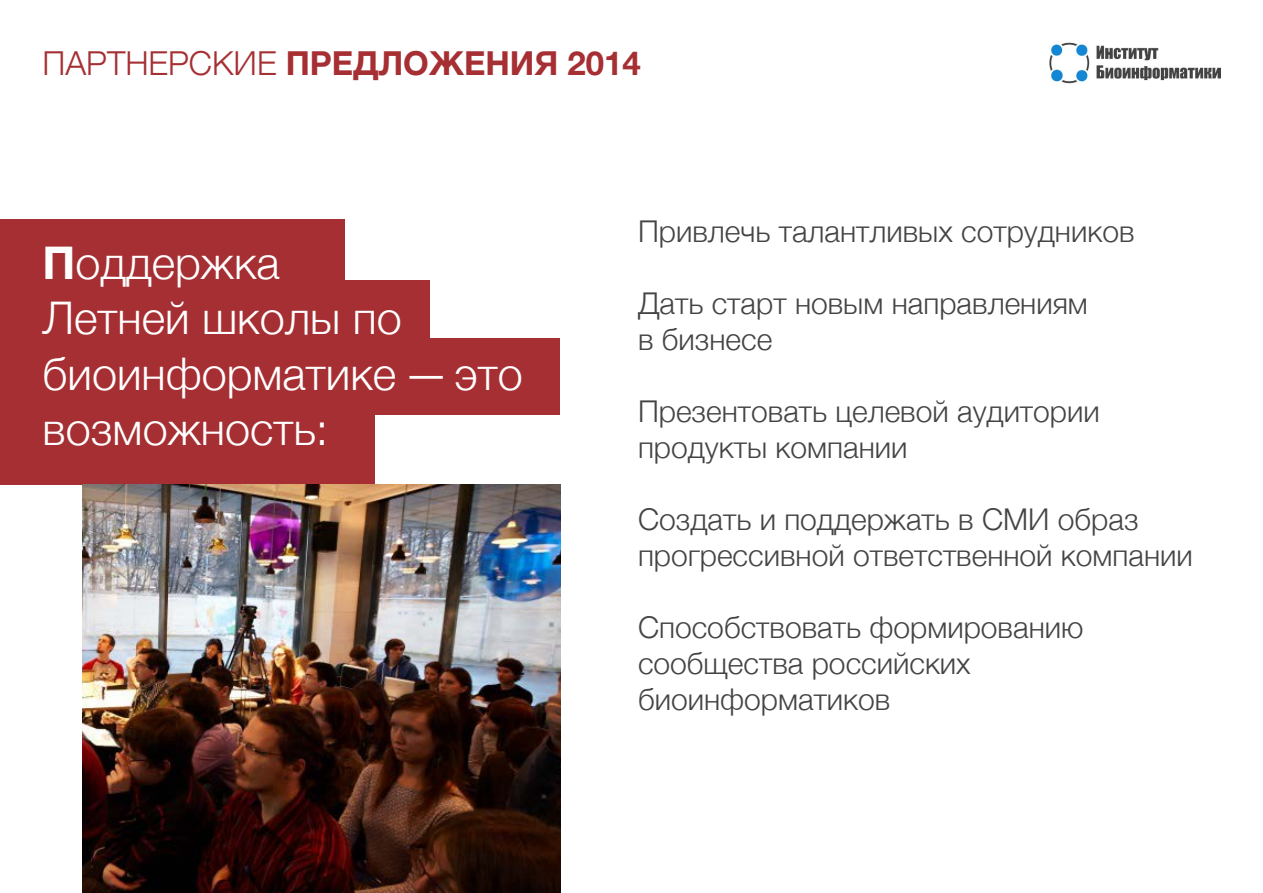
<style>
.page{position:relative;width:1263px;height:893px;background:#fff}
.page>*{position:absolute;margin:0;border:0;box-sizing:border-box;transform-origin:0 0}
.t1{font:300 45px/55.5px "Helvetica Neue";color:#fff}
.t2{font:700 33px "Helvetica Neue";color:#a62f33}
.t3{font:300 30px/36px "Helvetica Neue";color:#444}
.s1{font-weight:300}
.s2{font-weight:700}
</style>
<div class="page">
<img style="left:1049px;top:43px;width:171px;height:40px">
<div style="left:0;top:219px;width:344px;height:77px;background:#a62f33"></div>
<div style="left:0;top:280px;width:429px;height:77px;background:#a62f33"></div>
<div style="left:0;top:408px;width:374px;height:77px;background:#a62f33"></div>
<div style="left:0;top:338px;width:559px;height:77px;background:#a62f33"></div>
<img style="left:83px;top:485px;width:477px;height:408px">
<p class="t2" style="left:43px;top:43px;width:600px"><span class="s1">ПАРТНЕРСКИЕ</span> ПРЕДЛОЖЕНИЯ 2014</p>
<h1 class="t1" style="left:43px;top:234px;width:482px"><span class="s2">П</span>оддержка<br>Летней школы по биоинформатике —это возможность:</h1>
<p class="t3" style="left:638px;top:212px;width:498px">Привлечь талантливых сотрудников</p>
<p class="t3" style="left:638px;top:284px;width:451px">Дать старт новым направлениям в бизнесе</p>
<p class="t3" style="left:638px;top:392px;width:463px">Презентовать целевой аудитории продукты компании</p>
<p class="t3" style="left:638px;top:500px;width:556px">Создать и поддержать в СМИ образ прогрессивной ответственной компании</p>
<p class="t3" style="left:638px;top:608px;width:447px">Способствовать формированию сообщества российских биоинформатиков</p>
</div>
